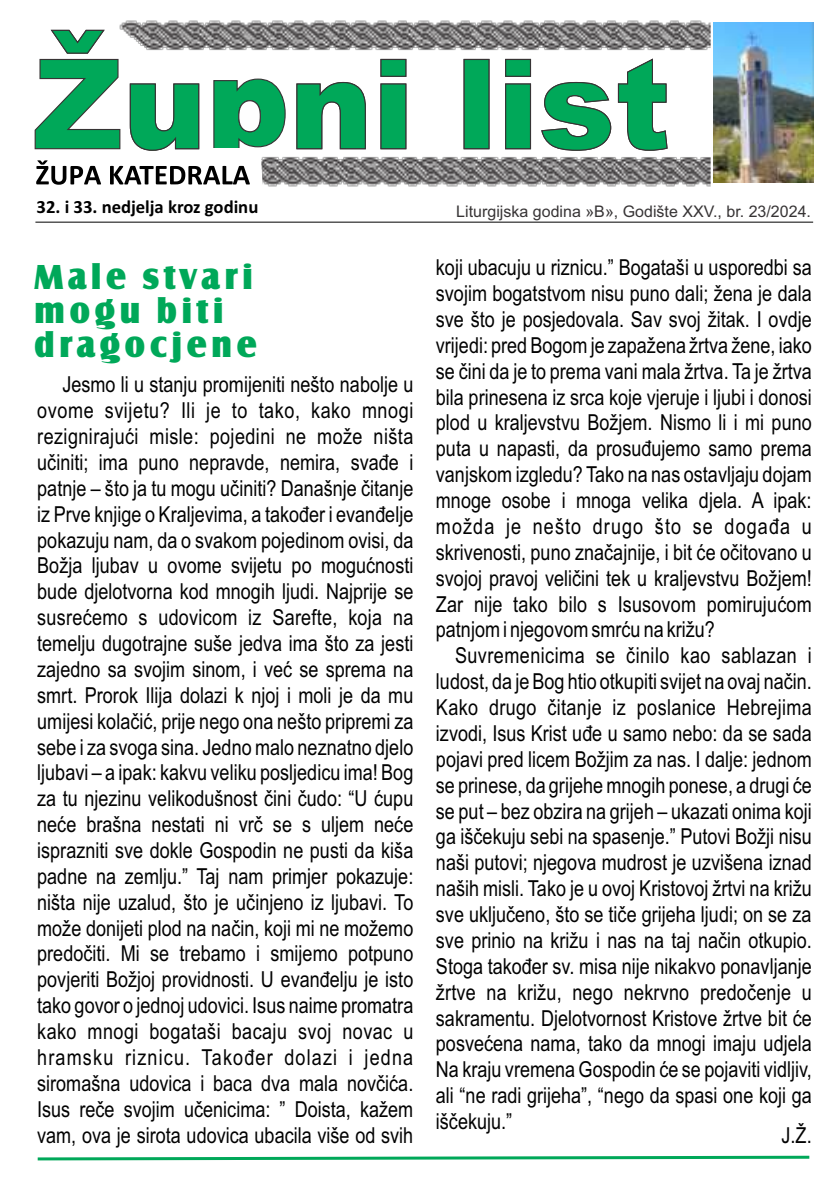
<style>
.page{position:relative;width:840px;height:1191px;background:#fff}
.page>*{position:absolute;margin:0;border:0;box-sizing:border-box;transform-origin:0 0}
.t1{font:36px/33.8px "Castle T Ultr";letter-spacing:.12em;color:#00a859;scale:.96 1}
.t2{font:22px/25.8px "Arial Narrow";color:#020202;text-align:justify}
.t3{font:700 18.6px "Calibri";color:#000}
.t4{font:16px "Arial";color:#373435}
</style>
<div class="page">
<img style="left:713px;top:22px;width:99px;height:160px">
<hr style="left:35px;top:222px;width:777px;height:1px;background:#000">
<img style="left:119px;top:20px;width:591px;height:167px">
<svg style="left:34px;top:29px;width:252px;height:156px"></svg>
<svg style="left:295px;top:81px;width:71px;height:69px"></svg>
<svg style="left:379px;top:83px;width:28px;height:67px"></svg>
<svg style="left:504px;top:83px;width:27px;height:67px"></svg>
<svg style="left:540px;top:81px;width:71px;height:70px"></svg>
<svg style="left:379px;top:58px;width:28px;height:19px"></svg>
<svg style="left:462px;top:58px;width:28px;height:92px"></svg>
<svg style="left:504px;top:58px;width:27px;height:19px"></svg>
<svg style="left:617px;top:58px;width:50px;height:93px"></svg>
<svg style="left:37px;top:1155px;width:773px;height:6px"></svg>
<p class="t3" style="left:37px;top:199px;width:223px">32. i 33. nedjelja kroz godinu</p>
<h1 class="t1" style="left:34px;top:261px;width:233px">Male stvari mogu biti dragocjene</h1>
<p class="t2" style="left:37px;top:374px;width:377px;text-indent:25px">Jesmo li u stanju promijeniti nešto nabolje u ovome svijetu? Ili je to tako, kako mnogi rezignirajući misle: pojedini ne može ništa učiniti; ima puno nepravde, nemira, svađe i patnje – što ja tu mogu učiniti? Današnje čitanje iz Prve knjige o Kraljevima, a također i evanđelje pokazuju nam, da o svakom pojedinom ovisi, da Božja ljubav u ovome svijetu po mogućnosti bude djelotvorna kod mnogih ljudi. Najprije se susrećemo s udovicom iz Sarefte, koja na temelju dugotrajne suše jedva ima što za jesti zajedno sa svojim sinom, i već se sprema na smrt. Prorok Ilija dolazi k njoj i moli je da mu umijesi kolačić, prije nego ona nešto pripremi za sebe i za svoga sina. Jedno malo neznatno djelo ljubavi – a ipak: kakvu veliku posljedicu ima! Bog za tu njezinu velikodušnost čini čudo: “U ćupu neće brašna nestati ni vrč se s uljem neće isprazniti sve dokle Gospodin ne pusti da kiša padne na zemlju.” Taj nam primjer pokazuje: ništa nije uzalud, što je učinjeno iz ljubavi. To može donijeti plod na način, koji mi ne možemo predočiti. Mi se trebamo i smijemo potpuno povjeriti Božjoj providnosti. U evanđelju je isto tako govor o jednoj udovici. Isus naime promatra kako mnogi bogataši bacaju svoj novac u hramsku riznicu. Također dolazi i jedna siromašna udovica i baca dva mala novčića.<br>Isus reče svojim učenicima: ” Doista, kažem vam, ova je sirota udovica ubacila više od svih</p>
<p class="t4" style="left:456px;top:206px;width:356px">Liturgijska godina »B», Godište XXV., br. 23/2024.</p>
<p class="t2" style="left:435px;top:257px;width:377px">koji ubacuju u riznicu.” Bogataši u usporedbi sa svojim bogatstvom nisu puno dali; žena je dala sve što je posjedovala. Sav svoj žitak. I ovdje vrijedi: pred Bogom je zapažena žrtva žene, iako se čini da je to prema vani mala žrtva. Ta je žrtva bila prinesena iz srca koje vjeruje i ljubi i donosi plod u kraljevstvu Božjem. Nismo li i mi puno puta u napasti, da prosuđujemo samo prema vanjskom izgledu? Tako na nas ostavljaju dojam mnoge osobe i mnoga velika djela. A ipak: možda je nešto drugo što se događa u skrivenosti, puno značajnije, i bit će očitovano u svojoj pravoj veličini tek u kraljevstvu Božjem!<br>Zar nije tako bilo s Isusovom pomirujućom patnjom i njegovom smrću na križu?</p>
<p class="t2" style="left:435px;top:644px;width:377px;text-indent:19px">Suvremenicima se činilo kao sablazan i ludost, da je Bog htio otkupiti svijet na ovaj način.<br>Kako drugo čitanje iz poslanice Hebrejima izvodi, Isus Krist uđe u samo nebo: da se sada pojavi pred licem Božjim za nas. I dalje: jednom se prinese, da grijehe mnogih ponese, a drugi će se put – bez obzira na grijeh – ukazati onima koji ga iščekuju sebi na spasenje.” Putovi Božji nisu naši putovi; njegova mudrost je uzvišena iznad naših misli. Tako je u ovoj Kristovoj žrtvi na križu sve uključeno, što se tiče grijeha ljudi; on se za sve prinio na križu i nas na taj način otkupio.<br>Stoga također sv. misa nije nikakvo ponavljanje žrtve na križu, nego nekrvno predočenje u sakramentu. Djelotvornost Kristove žrtve bit će posvećena nama, tako da mnogi imaju udjela Na kraju vremena Gospodin će se pojaviti vidljiv, ali “ne radi grijeha”, “nego da spasi one koji ga iščekuju.”</p>
<p class="t2" style="left:781px;top:1124px;width:32px">J.Ž.</p>
</div>
